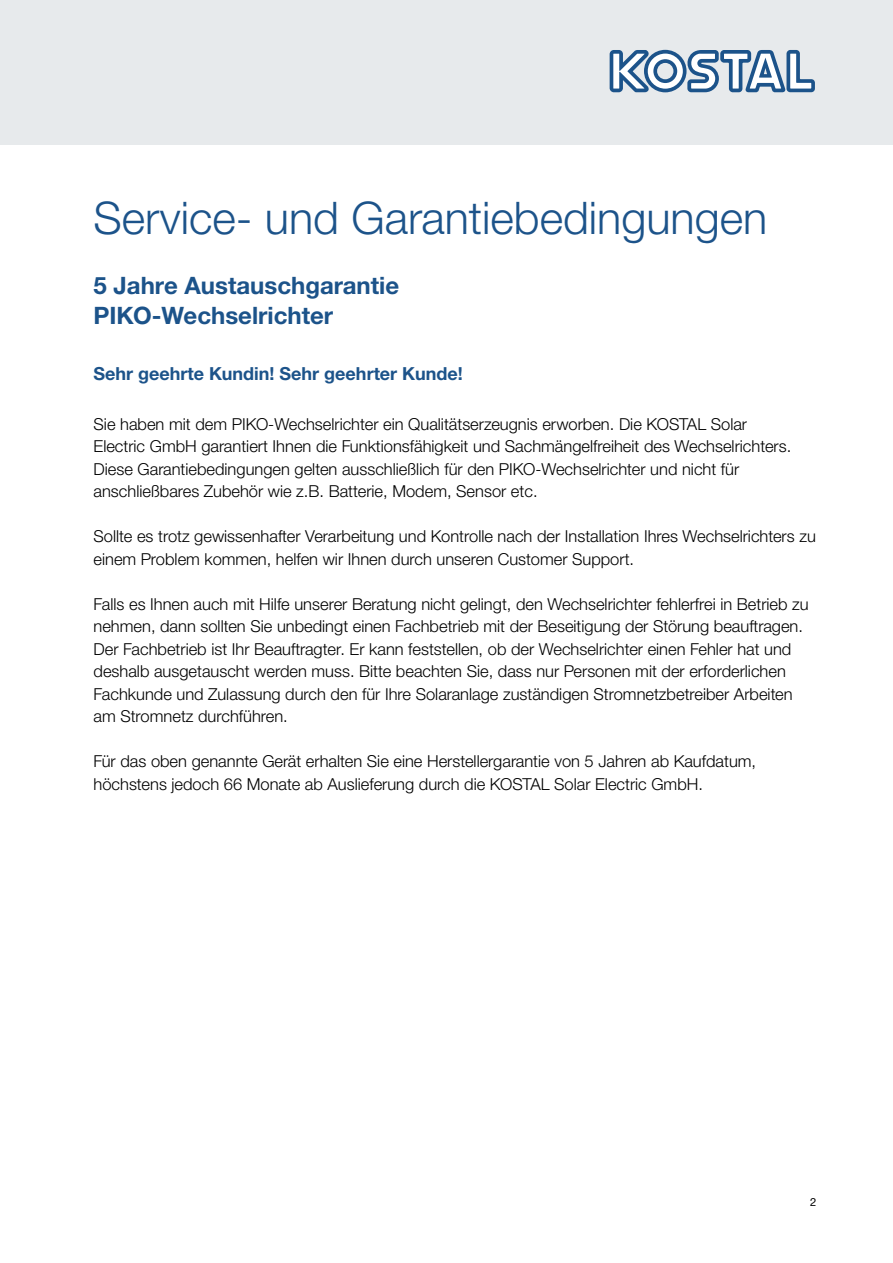
<style>
.page{position:relative;width:893px;height:1263px;background:#fff}
.page>*{position:absolute;margin:0;border:0;box-sizing:border-box;transform-origin:0 0}
.t1{font:300 45px "Helvetica Neue LTW1 G";color:#1c538a}
.t2{font:700 24px/30px "Helvetica Neue LTW1 G";color:#1c538a}
.t3{font:700 18px "Helvetica Neue LTW1 G";color:#1c538a}
.t4{font:300 16.5px/22.5px "Helvetica Neue LTW1 G";color:#000}
.t5{font:11.25px "Helvetica Neue LTW1 G";color:#000}
</style>
<div class="page">
<div style="left:0;top:0;width:893px;height:145px;background:#e7eaec"></div>
<svg style="left:610px;top:50px;width:205px;height:42px"></svg>
<h1 class="t1" style="left:94px;top:190px;width:675px">Service- und Garantiebedingungen</h1>
<h2 class="t2" style="left:94px;top:270px;width:307px">5 Jahre Austauschgarantie<br>PIKO-Wechselrichter</h2>
<p class="t3" style="left:94px;top:363px;width:371px">Sehr geehrte Kundin! Sehr geehrter Kunde!</p>
<p class="t4" style="left:94px;top:412px;width:699px">Sie haben mit dem PIKO-Wechselrichter ein Qualitätserzeugnis erworben. Die KOSTAL Solar Electric GmbH garantiert Ihnen die Funktionsfähigkeit und Sachmängelfreiheit des Wechselrichters.<br>Diese Garantiebedingungen gelten ausschließlich für den PIKO-Wechselrichter und nicht für anschließbares Zubehör wie z.B. Batterie, Modem, Sensor etc.</p>
<p class="t4" style="left:94px;top:525px;width:724px">Sollte es trotz gewissenhafter Verarbeitung und Kontrolle nach der Installation Ihres Wechselrichters zu einem Problem kommen, helfen wir Ihnen durch unseren Customer Support.</p>
<p class="t4" style="left:94px;top:592px;width:717px">Falls es Ihnen auch mit Hilfe unserer Beratung nicht gelingt, den Wechselrichter fehlerfrei in Betrieb zu nehmen, dann sollten Sie unbedingt einen Fachbetrieb mit der Beseitigung der Störung beauftragen.<br>Der Fachbetrieb ist Ihr Beauftragter. Er kann feststellen, ob der Wechselrichter einen Fehler hat und deshalb ausgetauscht werden muss. Bitte beachten Sie, dass nur Personen mit der erforderlichen Fachkunde und Zulassung durch den für Ihre Solaranlage zuständigen Stromnetzbetreiber Arbeiten am Stromnetz durchführen.</p>
<p class="t4" style="left:94px;top:750px;width:664px">Für das oben genannte Gerät erhalten Sie eine Herstellergarantie von 5 Jahren ab Kaufdatum, höchstens jedoch 66 Monate ab Auslieferung durch die KOSTAL Solar Electric GmbH.</p>
<p class="t5" style="left:810px;top:1195px;width:8px">2</p>
</div>
